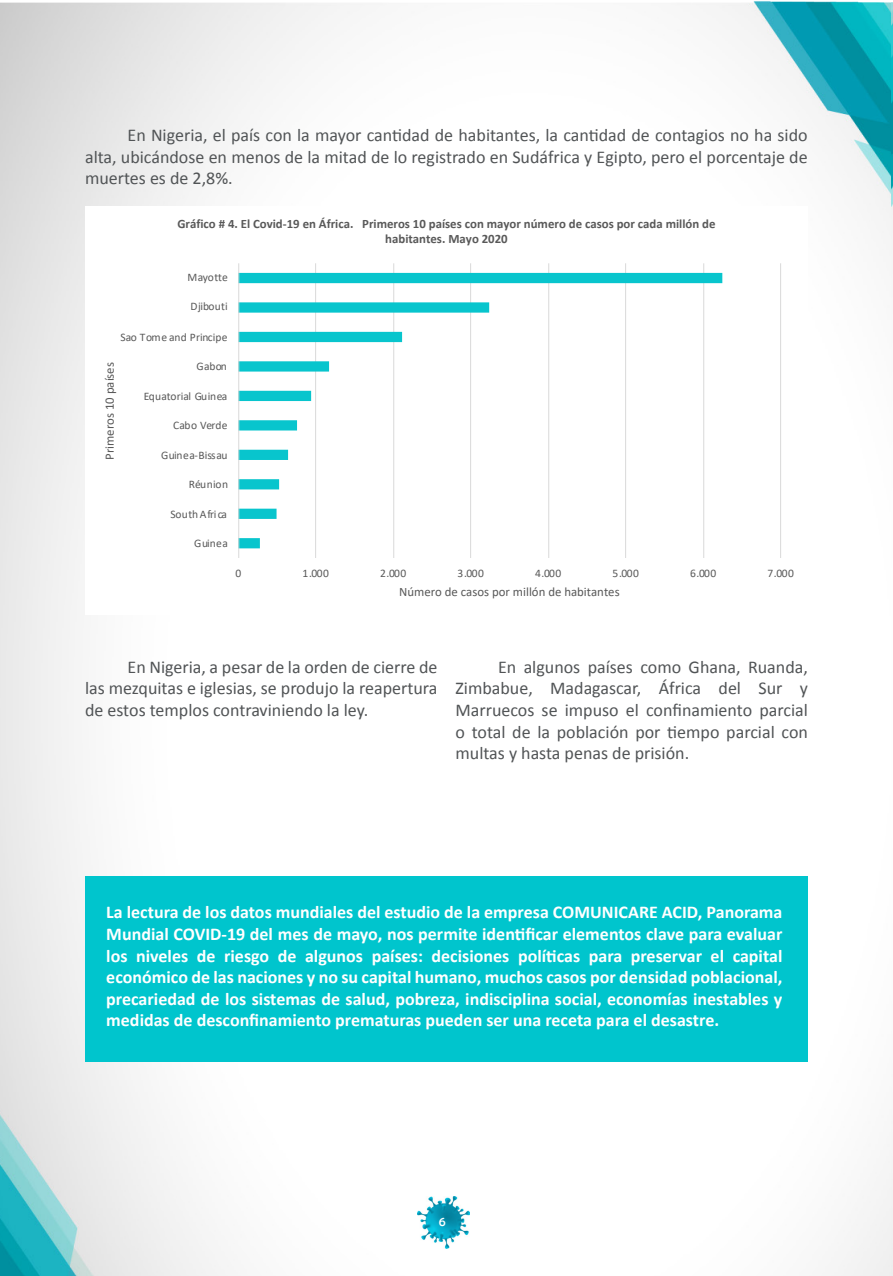
<style>
.page{position:relative;width:893px;height:1276px;background:#fff}
.page>*{position:absolute;margin:0;border:0;box-sizing:border-box;transform-origin:0 0}
.CABEZA{font:18px/21.6px "Calibri";color:#515456;text-align:justify}
.CABEZA-2{font:700 18px/21.6px "Calibri";color:#fff;text-align:justify}
.t1{font:13.5px "Berlin Sans FB";color:#fff}
.t2{font:700 12.75px/15.3px "Calibri";color:#595959;text-align:center}
.t3{font:12.75px "Calibri";color:#595959}
.t4{font:11.55px "Calibri";color:#595959}
.t5{font:11.55px "Calibri";letter-spacing:.02em;color:#595959}
</style>
<div class="page">
<img style="left:0;top:1px;width:893px;height:1275px">
<img style="left:418px;top:1196px;width:51px;height:52px">
<div style="left:85px;top:876px;width:723px;height:185px;background:#00c5cd"></div>
<div style="left:86px;top:206px;width:722px;height:409px;background:#fff"></div>
<hr style="left:315px;top:263px;width:1px;height:295px;background:#d9d9d9">
<hr style="left:393px;top:263px;width:1px;height:295px;background:#d9d9d9">
<hr style="left:470px;top:263px;width:1px;height:295px;background:#d9d9d9">
<hr style="left:548px;top:263px;width:1px;height:295px;background:#d9d9d9">
<hr style="left:625px;top:263px;width:1px;height:295px;background:#d9d9d9">
<hr style="left:703px;top:263px;width:1px;height:295px;background:#d9d9d9">
<hr style="left:780px;top:263px;width:1px;height:295px;background:#d9d9d9">
<svg style="left:239px;top:273px;width:483px;height:275px"></svg>
<hr style="left:238px;top:263px;width:1px;height:295px;background:#d9d9d9">
<p class="CABEZA" style="left:85px;top:123px;width:724px;text-indent:43px">En Nigeria, el país con la mayor cantidad de habitantes, la cantidad de contagios no ha sido alta, ubicándose en menos de la mitad de lo registrado en Sudáfrica y Egipto, pero el porcentaje de muertes es de 2,8%.</p>
<p class="t2" style="left:177px;top:216px;width:540px">Gráfico # 4. El Covid-19 en África. Primeros 10 países con mayor número de casos por cada millón de habitantes. Mayo 2020</p>
<p class="t4" style="left:187px;top:269px;width:42px">Mayotte</p>
<p class="t4" style="left:190px;top:298px;width:39px">Djibouti</p>
<p class="t4" style="left:121px;top:329px;width:108px">Sao Tome and Principe</p>
<p class="t3" style="left:101px;top:460px;width:99px;rotate:-90deg">Primeros 10 países</p>
<p class="t4" style="left:197px;top:358px;width:32px">Gabon</p>
<p class="t4" style="left:144px;top:388px;width:85px">Equatorial Guinea</p>
<p class="t4" style="left:173px;top:417px;width:56px">Cabo Verde</p>
<p class="t4" style="left:161px;top:447px;width:68px">Guinea-Bissau</p>
<p class="t5" style="left:189px;top:476px;width:41px">Réunion</p>
<p class="t4" style="left:170px;top:506px;width:58px">South Africa</p>
<p class="t4" style="left:194px;top:535px;width:35px">Guinea</p>
<p class="t4" style="left:235px;top:565px;width:7px">0</p>
<p class="t4" style="left:303px;top:565px;width:28px">1.000</p>
<p class="t4" style="left:380px;top:565px;width:28px">2.000</p>
<p class="t4" style="left:458px;top:565px;width:28px">3.000</p>
<p class="t4" style="left:535px;top:565px;width:28px">4.000</p>
<p class="t4" style="left:613px;top:565px;width:28px">5.000</p>
<p class="t4" style="left:690px;top:565px;width:28px">6.000</p>
<p class="t4" style="left:767px;top:565px;width:28px">7.000</p>
<p class="t3" style="left:399px;top:583px;width:222px">Número de casos por millón de habitantes</p>
<p class="CABEZA" style="left:85px;top:655px;width:354px;text-indent:43px">En Nigeria, a pesar de la orden de cierre de las mezquitas e iglesias, se produjo la reapertura de estos templos contraviniendo la ley.</p>
<p class="CABEZA" style="left:455px;top:655px;width:354px;text-indent:43px">En algunos países como Ghana, Ruanda, Zimbabue, Madagascar, África del Sur y Marruecos se impuso el confinamiento parcial o total de la población por tiempo parcial con multas y hasta penas de prisión.</p>
<p class="CABEZA-2" style="left:106px;top:900px;width:678px">La lectura de los datos mundiales del estudio de la empresa COMUNICARE ACID, Panorama Mundial COVID-19 del mes de mayo, nos permite identificar elementos clave para evaluar los niveles de riesgo de algunos países: decisiones políticas para preservar el capital económico de las naciones y no su capital humano, muchos casos por densidad poblacional, precariedad de los sistemas de salud, pobreza, indisciplina social, economías inestables y medidas de desconfinamiento prematuras pueden ser una receta para el desastre.</p>
<p class="t1" style="left:439px;top:1213px;width:8px">6</p>
</div>
